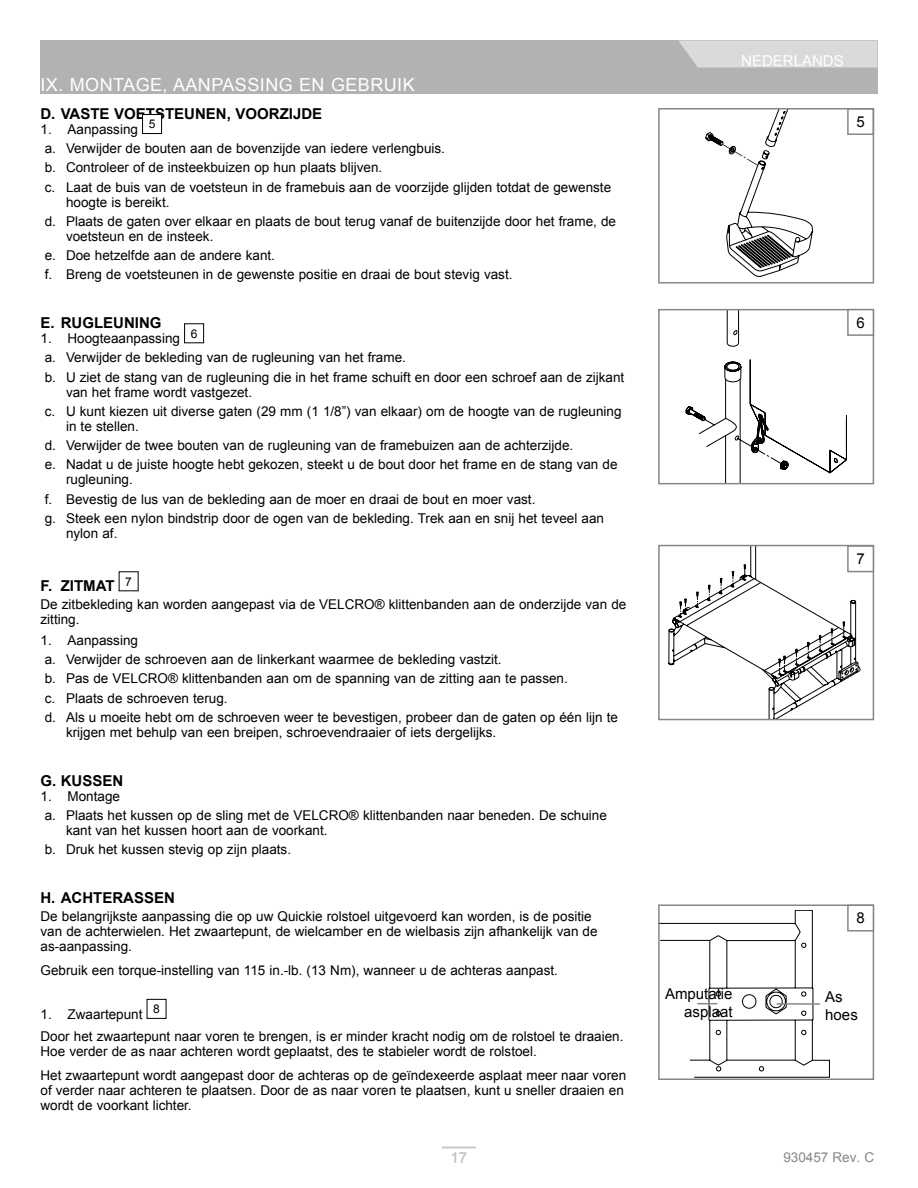
<style>
.page{position:relative;width:918px;height:1188px;background:#fff}
.page>*{position:absolute;margin:0;border:0;box-sizing:border-box;transform-origin:0 0}
.t1{font:18px "Arial";letter-spacing:.025em;color:#fff}
.t2{font:700 15px "Arial";color:#000}
.t3{font:15px/18px "Arial";color:#000}
.t4{font:15px "Arial";color:#fff}
.t5{font:15px "Arial";color:#c6c6c6}
.t6{font:13.5px/19.2px "Arial";color:#000}
.t7{font:13.5px "Arial";color:#878786}
</style>
<div class="page">
<div style="left:41px;top:40px;width:837px;height:54px;background:#b2b2b2"></div>
<svg style="left:679px;top:40px;width:199px;height:28px;background:#d6d6d6"></svg>
<div style="left:142px;top:114px;width:20px;height:20px;border:1px solid #000"></div>
<div style="left:184px;top:323px;width:20px;height:20px;border:1px solid #000"></div>
<div style="left:147px;top:999px;width:19px;height:20px;border:1px solid #000"></div>
<hr style="left:442px;top:1147px;width:34px;height:1px;background:#c6c6c6">
<svg style="left:686px;top:312px;width:161px;height:169px"></svg>
<div style="left:658px;top:309px;width:216px;height:175px;border:2px solid #878786"></div>
<div style="left:847px;top:309px;width:27px;height:27px;border:2px solid #878786"></div>
<svg style="left:669px;top:548px;width:192px;height:169px"></svg>
<div style="left:658px;top:545px;width:216px;height:175px;border:2px solid #878786"></div>
<div style="left:848px;top:546px;width:25px;height:26px;background:#fff"></div>
<div style="left:847px;top:545px;width:27px;height:27px;border:2px solid #878786"></div>
<div style="left:847px;top:108px;width:27px;height:27px;border:2px solid #878786"></div>
<svg style="left:705px;top:111px;width:108px;height:166px"></svg>
<div style="left:658px;top:108px;width:216px;height:175px;border:2px solid #878786"></div>
<div style="left:658px;top:904px;width:216px;height:176px;border:2px solid #878786"></div>
<svg style="left:659px;top:910px;width:171px;height:168px"></svg>
<div style="left:847px;top:905px;width:27px;height:27px;border:2px solid #878786"></div>
<h1 class="t1" style="left:40px;top:73px;width:376px">IX. MONTAGE, AANPASSING EN GEBRUIK</h1>
<p class="t2" style="left:40px;top:108px;width:283px">D. VASTE VOETSTEUNEN, VOORZIJDE</p>
<p class="t6" style="left:45px;top:121px;width:568px;text-indent:-4px">1. Aanpassing <sup>5<br></sup>a. Verwijder de bouten aan de bovenzijde van iedere verlengbuis.<br>b. Controleer of de insteekbuizen op hun plaats blijven.<br>c. Laat de buis van de voetsteun in de framebuis aan de voorzijde glijden totdat de gewenste</p>
<p class="t6" style="left:45px;top:194px;width:573px;text-indent:21px">hoogte is bereikt.<br>d. Plaats de gaten over elkaar en plaats de bout terug vanaf de buitenzijde door het frame, de</p>
<p class="t6" style="left:45px;top:228px;width:469px;text-indent:21px">voetsteun en de insteek.<br>e. Doe hetzelfde aan de andere kant.<br>f. Breng de voetsteunen in de gewenste positie en draai de bout stevig vast.</p>
<p class="t2" style="left:40px;top:317px;width:123px">E. RUGLEUNING</p>
<p class="t6" style="left:45px;top:330px;width:581px;text-indent:-4px">1. Hoogteaanpassing <sup>6<br></sup>a. Verwijder de bekleding van de rugleuning van het frame.<br>b. U ziet de stang van de rugleuning die in het frame schuift en door een schroef aan de zijkant</p>
<p class="t6" style="left:45px;top:384px;width:578px;text-indent:21px">van het frame wordt vastgezet.<br>c. U kunt kiezen uit diverse gaten (29 mm (1 1/8”) van elkaar) om de hoogte van de rugleuning</p>
<p class="t6" style="left:45px;top:418px;width:574px;text-indent:21px">in te stellen.<br>d. Verwijder de twee bouten van de rugleuning van de framebuizen aan de achterzijde.<br>e. Nadat u de juiste hoogte hebt gekozen, steekt u de bout door het frame en de stang van de</p>
<p class="t6" style="left:45px;top:471px;width:561px;text-indent:21px">rugleuning.<br>f. Bevestig de lus van de bekleding aan de moer en draai de bout en moer vast.<br>g. Steek een nylon bindstrip door de ogen van de bekleding. Trek aan en snij het teveel aan</p>
<p class="t6" style="left:66px;top:525px;width:53px">nylon af.</p>
<p class="t2" style="left:40px;top:580px;width:93px">F. ZITMAT <sup>7</sup></p>
<p class="t6" style="left:40px;top:597px;width:587px;line-height:15px">De zitbekleding kan worden aangepast via de VELCRO® klittenbanden aan de onderzijde van de zitting.</p>
<p class="t6" style="left:45px;top:632px;width:575px;text-indent:-4px">1. Aanpassing<br>a. Verwijder de schroeven aan de linkerkant waarmee de bekleding vastzit.<br>b. Pas de VELCRO® klittenbanden aan om de spanning van de zitting aan te passen.<br>c. Plaats de schroeven terug.<br>d. Als u moeite hebt om de schroeven weer te bevestigen, probeer dan de gaten op één lijn te</p>
<p class="t6" style="left:66px;top:723px;width:432px">krijgen met behulp van een breipen, schroevendraaier of iets dergelijks.</p>
<p class="t2" style="left:40px;top:775px;width:84px">G. KUSSEN</p>
<p class="t6" style="left:45px;top:788px;width:564px;text-indent:-4px">1. Montage<br>a. Plaats het kussen op de sling met de VELCRO® klittenbanden naar beneden. De schuine</p>
<p class="t6" style="left:45px;top:822px;width:284px;text-indent:21px">kant van het kussen hoort aan de voorkant. b. Druk het kussen stevig op zijn plaats.</p>
<p class="t2" style="left:40px;top:892px;width:136px">H. ACHTERASSEN</p>
<p class="t6" style="left:40px;top:909px;width:559px;line-height:15px">De belangrijkste aanpassing die op uw Quickie rolstoel uitgevoerd kan worden, is de positie van de achterwielen. Het zwaartepunt, de wielcamber en de wielbasis zijn afhankelijk van de as-aanpassing.</p>
<p class="t6" style="left:40px;top:961px;width:519px">Gebruik een torque-instelling van 115 in.-lb. (13 Nm), wanneer u de achteras aanpast.</p>
<p class="t6" style="left:40px;top:1004px;width:585px;line-height:22.5px">1. Zwaartepunt <sup>8<br></sup>Door het zwaartepunt naar voren te brengen, is er minder kracht nodig om de rolstoel te draaien.</p>
<p class="t6" style="left:40px;top:1040px;width:587px;line-height:23.7px">Hoe verder de as naar achteren wordt geplaatst, des te stabieler wordt de rolstoel.<br>Het zwaartepunt wordt aangepast door de achteras op de geïndexeerde asplaat meer naar voren</p>
<p class="t6" style="left:40px;top:1083px;width:585px;line-height:15px">of verder naar achteren te plaatsen. Door de as naar voren te plaatsen, kunt u sneller draaien en wordt de voorkant lichter.</p>
<p class="t5" style="left:451px;top:1148px;width:18px">17</p>
<p class="t4" style="left:741px;top:52px;width:104px">NEDERLANDS</p>
<p class="t3" style="left:856px;top:113px;width:10px">5</p>
<p class="t3" style="left:856px;top:315px;width:10px">6</p>
<p class="t3" style="left:856px;top:550px;width:10px">7</p>
<p class="t3" style="left:665px;top:986px;width:69px;text-align:right">Amputatie asplaat</p>
<p class="t3" style="left:856px;top:909px;width:10px">8</p>
<p class="t3" style="left:825px;top:989px;width:34px">As hoes</p>
<p class="t7" style="left:783px;top:1149px;width:92px">930457 Rev. C</p>
</div>
